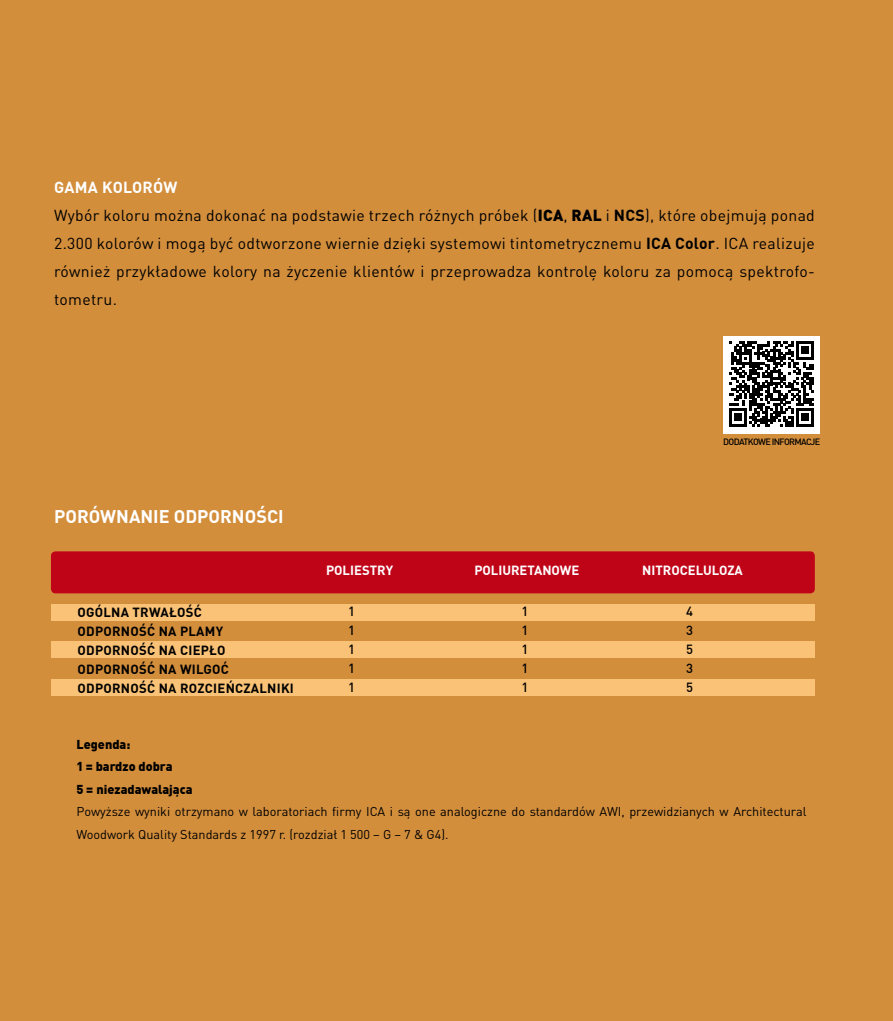
<style>
.page{position:relative;width:893px;height:1021px;background:#fff}
.page>*{position:absolute;margin:0;border:0;box-sizing:border-box;transform-origin:0 0}
.t1{font:700 18px "DIN Pro";color:#fff}
.t2{font:15.75px/27.9px "DIN Pro";letter-spacing:.02em;color:#000}
.t3{font:700 13.05px/18.9px "DIN Pro";letter-spacing:.02em;color:#000}
.t4{font:700 13.05px "DIN Pro";color:#fff}
.t5{font:500 13.05px/18.9px "DIN Pro";color:#000;text-align:justify}
.t6{font:12.75px/22.5px "DIN Pro";color:#000}
.t7{font:900 12.75px/22.5px "DIN Pro";color:#000}
.t8{font:500 9px "DIN Pro";letter-spacing:-.07em;color:#000}
.s1{font-weight:700;color:#fff}
.s2{font-weight:900}
.s3{font-weight:700}
</style>
<div class="page">
<div style="left:0;top:0;width:893px;height:1020px;background:#d38e3c"></div>
<div style="left:51px;top:679px;width:764px;height:16px;background:#fac276"></div>
<div style="left:51px;top:641px;width:764px;height:16px;background:#fac276"></div>
<div style="left:51px;top:604px;width:764px;height:16px;background:#fac276"></div>
<div style="left:51px;top:551px;width:764px;height:42px;background:#c00418;border-radius:4px"></div>
<div style="left:723px;top:336px;width:97px;height:97px;background:#fff"></div>
<svg style="left:729px;top:341px;width:85px;height:85px"></svg>
<p class="t2" style="left:54px;top:172px;width:762px"><span class="s1">GAMA KOLORÓW<br></span>Wybór koloru można dokonać na podstawie trzech różnych próbek (<span class="s2">ICA</span>, <span class="s2">RAL</span> i <span class="s3">NCS</span>), które obejmują ponad 2.300 kolorów i mogą być odtworzone wiernie dzięki systemowi tintometrycznemu <span class="s3">ICA Color</span>. ICA realizuje również przykładowe kolory na życzenie klientów i przeprowadza kontrolę koloru za pomocą spektrofo&shy;tometru.</p>
<p class="t1" style="left:54px;top:504px;width:231px">PORÓWNANIE ODPORNOŚCI</p>
<p class="t3" style="left:78px;top:602px;width:218px">OGÓLNA TRWAŁOŚĆ<br>ODPORNOŚĆ NA PLAMY<br>ODPORNOŚĆ NA CIEPŁO<br>ODPORNOŚĆ NA WILGOĆ<br>ODPORNOŚĆ NA ROZCIEŃCZALNIKI</p>
<p class="t4" style="left:326px;top:561px;width:69px">POLIESTRY</p>
<p class="t5" style="left:348px;top:601px;width:8px">1<br>1<br>1<br>1<br>1</p>
<p class="t4" style="left:474px;top:561px;width:106px">POLIURETANOWE</p>
<p class="t5" style="left:521px;top:601px;width:8px">1<br>1<br>1<br>1<br>1</p>
<p class="t8" style="left:723px;top:435px;width:99px">DODATKOWE INFORMACJE</p>
<p class="t4" style="left:642px;top:561px;width:102px">NITROCELULOZA</p>
<p class="t5" style="left:686px;top:601px;width:8px">4<br>3<br>5<br>3<br>5</p>
<p class="t7" style="left:76px;top:732px;width:118px">Legenda:<br>1 = bardzo dobra<br>5 = niezadawalająca</p>
<p class="t6" style="left:76px;top:799px;width:732px">Powyższe wyniki otrzymano w laboratoriach firmy ICA i są one analogiczne do standardów AWI, przewidzianych w Architectural<br>Woodwork Quality Standards z 1997 r. (rozdział 1 500 – G – 7 &amp; G4).</p>
</div>
